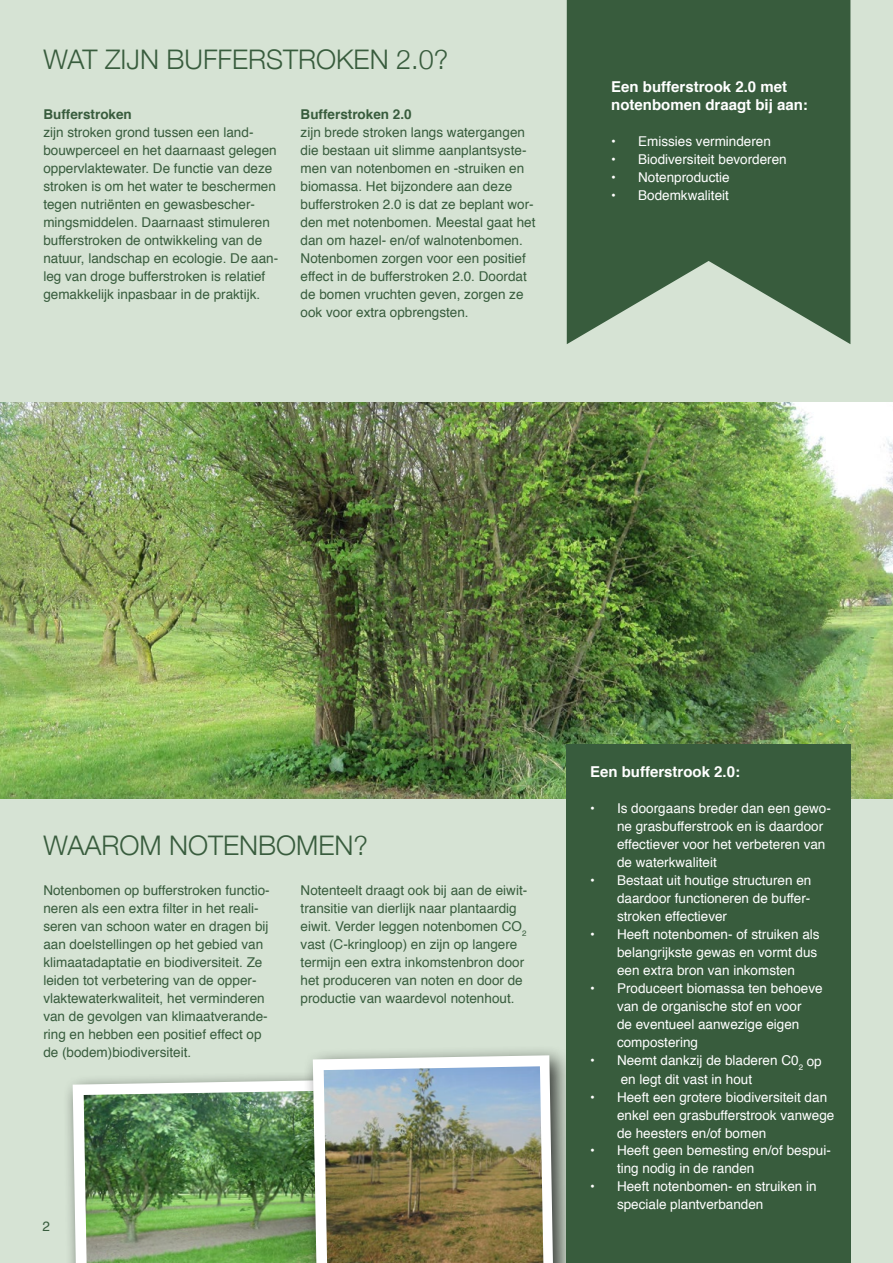
<style>
.page{position:relative;width:893px;height:1263px;background:#d6e3d4}
.page>*{position:absolute;margin:0;border:0;box-sizing:border-box;transform-origin:0 0}
.t1{font:300 27px "Helvetica Neue";color:#385c3d}
.t2{font:700 15px/18px "Helvetica";color:#fff}
.t3{font:13.5px/18px "Helvetica";color:#385c3d}
.t4{font:13.5px/18px "Helvetica";color:#fff}
.t5{font:700 13.5px "Helvetica";color:#385c3d}
</style>
<div class="page">
<img style="left:0;top:403px;width:893px;height:395px">
<div style="left:63px;top:1071px;width:292px;height:192px;background:#000;opacity:.75"></div>
<svg style="left:73px;top:1080px;width:230px;height:183px"></svg>
<img style="left:84px;top:1091px;width:219px;height:172px">
<div style="left:303px;top:1045px;width:273px;height:218px;background:#000;opacity:.75"></div>
<svg style="left:313px;top:1055px;width:240px;height:208px"></svg>
<img style="left:324px;top:1066px;width:219px;height:197px">
<svg style="left:567px;top:0;width:283px;height:344px;background:#4b6c4f"></svg>
<div style="left:566px;top:744px;width:284px;height:519px;background:#385c3d"></div>
<h1 class="t1" style="left:43px;top:37px;width:406px">WAT ZIJN BUFFERSTROKEN 2.0?</h1>
<p class="t5" style="left:43px;top:103px;width:90px">Bufferstroken</p>
<p class="t3" style="left:43px;top:124px;width:236px">zijn stroken grond tussen een land&shy;bouwperceel en het daarnaast gelegen oppervlaktewater. De functie van deze stroken is om het water te beschermen tegen nutriënten en gewasbescher&shy;mingsmiddelen. Daarnaast stimuleren bufferstroken de ontwikkeling van de natuur, landschap en ecologie. De aan&shy;leg van droge bufferstroken is relatief gemakkelijk inpasbaar in de praktijk.</p>
<p class="t5" style="left:301px;top:103px;width:113px">Bufferstroken 2.0</p>
<p class="t3" style="left:301px;top:124px;width:236px">zijn brede stroken langs watergangen die bestaan uit slimme aanplantsyste&shy;men van notenbomen en -struiken en biomassa. Het bijzondere aan deze bufferstroken 2.0 is dat ze beplant wor&shy;den met notenbomen. Meestal gaat het dan om hazel- en/of walnotenbomen.<br>Notenbomen zorgen voor een positief effect in de bufferstroken 2.0. Doordat de bomen vruchten geven, zorgen ze ook voor extra opbrengsten.</p>
<p class="t2" style="left:611px;top:78px;width:198px">Een bufferstrook 2.0 met notenbomen draagt bij aan:</p>
<p class="t4" style="left:611px;top:133px;width:161px">• Emissies verminderen</p>
<p class="t4" style="left:611px;top:151px;width:177px">• Biodiversiteit bevorderen</p>
<p class="t4" style="left:611px;top:169px;width:120px">• Notenproductie</p>
<p class="t4" style="left:611px;top:187px;width:119px">• Bodemkwaliteit</p>
<h1 class="t1" style="left:43px;top:824px;width:326px">WAAROM NOTENBOMEN?</h1>
<p class="t3" style="left:43px;top:882px;width:228px">Notenbomen op bufferstroken functio&shy;neren als een extra filter in het reali&shy;seren van schoon water en dragen bij aan doelstellingen op het gebied van klimaatadaptatie en biodiversiteit. Ze leiden tot verbetering van de opper&shy;vlaktewaterkwaliteit, het verminderen van de gevolgen van klimaatverande&shy;ring en hebben een positief effect op de (bodem)biodiversiteit.</p>
<p class="t3" style="left:301px;top:882px;width:228px">Notenteelt draagt ook bij aan de eiwit&shy;transitie van dierlijk naar plantaardig eiwit. Verder leggen notenbomen CO<sub>2 </sub>vast (C-kringloop) en zijn op langere termijn een extra inkomstenbron door het produceren van noten en door de productie van waardevol notenhout.</p>
<p class="t3" style="left:43px;top:1217px;width:9px">2</p>
<p class="t2" style="left:590px;top:763px;width:152px">Een bufferstrook 2.0:</p>
<p class="t4" style="left:617px;top:800px;width:215px;text-indent:-27px">• Is doorgaans breder dan een gewo&shy;ne grasbufferstrook en is daardoor effectiever voor het verbeteren van de waterkwaliteit</p>
<p class="t4" style="left:617px;top:872px;width:196px;text-align:justify;text-indent:-27px">• Bestaat uit houtige structuren en daardoor functioneren de buffer&shy;stroken effectiever</p>
<p class="t4" style="left:617px;top:926px;width:204px;text-indent:-27px">• Heeft notenbomen- of struiken als belangrijkste gewas en vormt dus een extra bron van inkomsten</p>
<p class="t4" style="left:617px;top:980px;width:207px;text-indent:-27px">• Produceert biomassa ten behoeve van de organische stof en voor<br>de eventueel aanwezige eigen compostering</p>
<p class="t4" style="left:621px;top:1052px;width:202px;text-indent:-31px">• Neemt dankzij de bladeren C0<sub>2</sub> op en legt dit vast in hout</p>
<p class="t4" style="left:617px;top:1088px;width:219px;text-indent:-27px">• Heeft een grotere biodiversiteit dan enkel een grasbufferstrook vanwege de heesters en/of bomen</p>
<p class="t4" style="left:617px;top:1142px;width:215px;text-indent:-27px">• Heeft geen bemesting en/of bespui&shy;ting nodig in de randen</p>
<p class="t4" style="left:617px;top:1178px;width:201px;text-indent:-27px">• Heeft notenbomen- en struiken in speciale plantverbanden</p>
</div>
